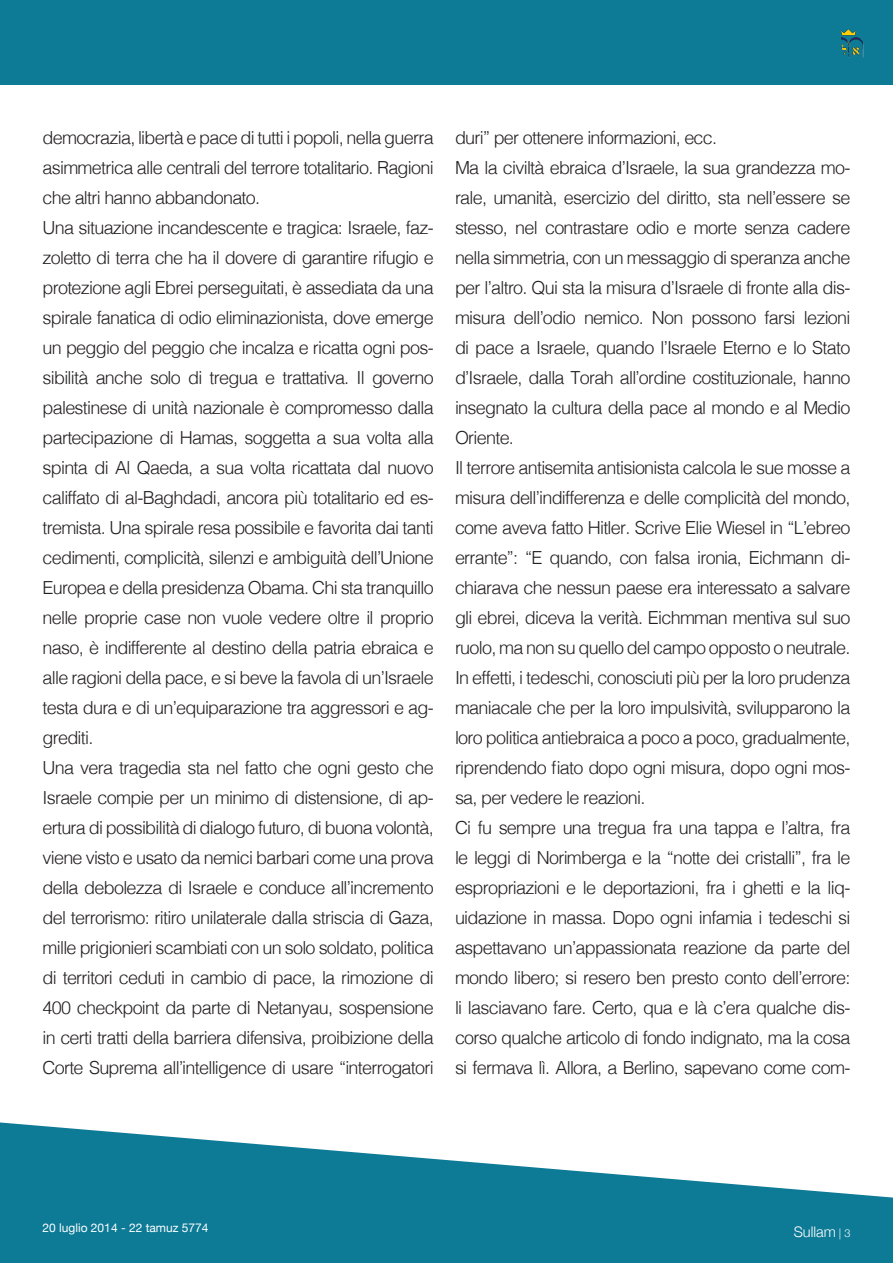
<style>
.page{position:relative;width:893px;height:1263px;background:#fff}
.page>*{position:absolute;margin:0;border:0;box-sizing:border-box;transform-origin:0 0}
.t1{font:300 18px/30px "Helvetica";letter-spacing:-.04em;color:#231f20;text-align:justify}
.t2{font:300 14.55px "Helvetica Neue";color:#fff}
.t3{font:12px "Helvetica Neue";color:#fff}
.s1{font-size:10.95px}
</style>
<div class="page">
<svg style="left:0;top:1122px;width:893px;height:141px;fill:#0d7a96"></svg>
<div style="left:0;top:0;width:893px;height:84px;background:#0d7a96"></div>
<img style="left:841px;top:30px;width:22px;height:28px">
<p class="t1" style="left:43px;top:121px;width:393px">democrazia, libertà e pace di tutti i popoli, nella guerra asimmetrica alle centrali del terrore totalitario. Ragioni che altri hanno abbandonato.</p>
<p class="t1" style="left:43px;top:211px;width:393px">Una situazione incandescente e tragica: Israele, faz&shy;zoletto di terra che ha il dovere di garantire rifugio e protezione agli Ebrei perseguitati, è assediata da una spirale fanatica di odio eliminazionista, dove emerge un peggio del peggio che incalza e ricatta ogni pos&shy;sibilità anche solo di tregua e trattativa. Il governo palestinese di unità nazionale è compromesso dalla partecipazione di Hamas, soggetta a sua volta alla spinta di Al Qaeda, a sua volta ricattata dal nuovo califfato di al-Baghdadi, ancora più totalitario ed es&shy;tremista. Una spirale resa possibile e favorita dai tanti cedimenti, complicità, silenzi e ambiguità dell’Unione Europea e della presidenza Obama. Chi sta tranquillo nelle proprie case non vuole vedere oltre il proprio naso, è indifferente al destino della patria ebraica e alle ragioni della pace, e si beve la favola di un’Israele testa dura e di un’equiparazione tra aggressori e ag&shy;grediti.</p>
<p class="t1" style="left:43px;top:751px;width:393px">Una vera tragedia sta nel fatto che ogni gesto che Israele compie per un minimo di distensione, di ap&shy;ertura di possibilità di dialogo futuro, di buona volontà, viene visto e usato da nemici barbari come una prova della debolezza di Israele e conduce all’incremento del terrorismo: ritiro unilaterale dalla striscia di Gaza, mille prigionieri scambiati con un solo soldato, politica di territori ceduti in cambio di pace, la rimozione di 400 checkpoint da parte di Netanyau, sospensione in certi tratti della barriera difensiva, proibizione della Corte Suprema all’intelligence di usare “interrogatori</p>
<p class="t1" style="left:455px;top:121px;width:264px">duri” per ottenere informazioni, ecc.</p>
<p class="t1" style="left:455px;top:151px;width:397px">Ma la civiltà ebraica d’Israele, la sua grandezza mo&shy;rale, umanità, esercizio del diritto, sta nell’essere se stesso, nel contrastare odio e morte senza cadere nella simmetria, con un messaggio di speranza anche per l’altro. Qui sta la misura d’Israele di fronte alla dis&shy;misura dell’odio nemico. Non possono farsi lezioni di pace a Israele, quando l’Israele Eterno e lo Stato d’Israele, dalla Torah all’ordine costituzionale, hanno insegnato la cultura della pace al mondo e al Medio Oriente.</p>
<p class="t1" style="left:455px;top:451px;width:397px">Il terrore antisemita antisionista calcola le sue mosse a misura dell’indifferenza e delle complicità del mondo, come aveva fatto Hitler. Scrive Elie Wiesel in “L’ebreo errante”: “E quando, con falsa ironia, Eichmann di&shy;chiarava che nessun paese era interessato a salvare gli ebrei, diceva la verità. Eichmman mentiva sul suo ruolo, ma non su quello del campo opposto o neutrale.</p>
<p class="t1" style="left:455px;top:661px;width:397px">In effetti, i tedeschi, conosciuti più per la loro prudenza maniacale che per la loro impulsività, svilupparono la loro politica antiebraica a poco a poco, gradualmente, riprendendo fiato dopo ogni misura, dopo ogni mos&shy;sa, per vedere le reazioni.</p>
<p class="t1" style="left:455px;top:811px;width:397px">Ci fu sempre una tregua fra una tappa e l’altra, fra le leggi di Norimberga e la “notte dei cristalli”, fra le espropriazioni e le deportazioni, fra i ghetti e la liq&shy;uidazione in massa. Dopo ogni infamia i tedeschi si aspettavano un’appassionata reazione da parte del mondo libero; si resero ben presto conto dell’errore: li lasciavano fare. Certo, qua e là c’era qualche dis&shy;corso qualche articolo di fondo indignato, ma la cosa si fermava lì. Allora, a Berlino, sapevano come com-</p>
<p class="t3" style="left:43px;top:1219px;width:168px">20 luglio 2014 - 22 tamuz 5774</p>
<p class="t2" style="left:794px;top:1220px;width:58px">Sullam <span class="s1">| 3</span></p>
</div>
